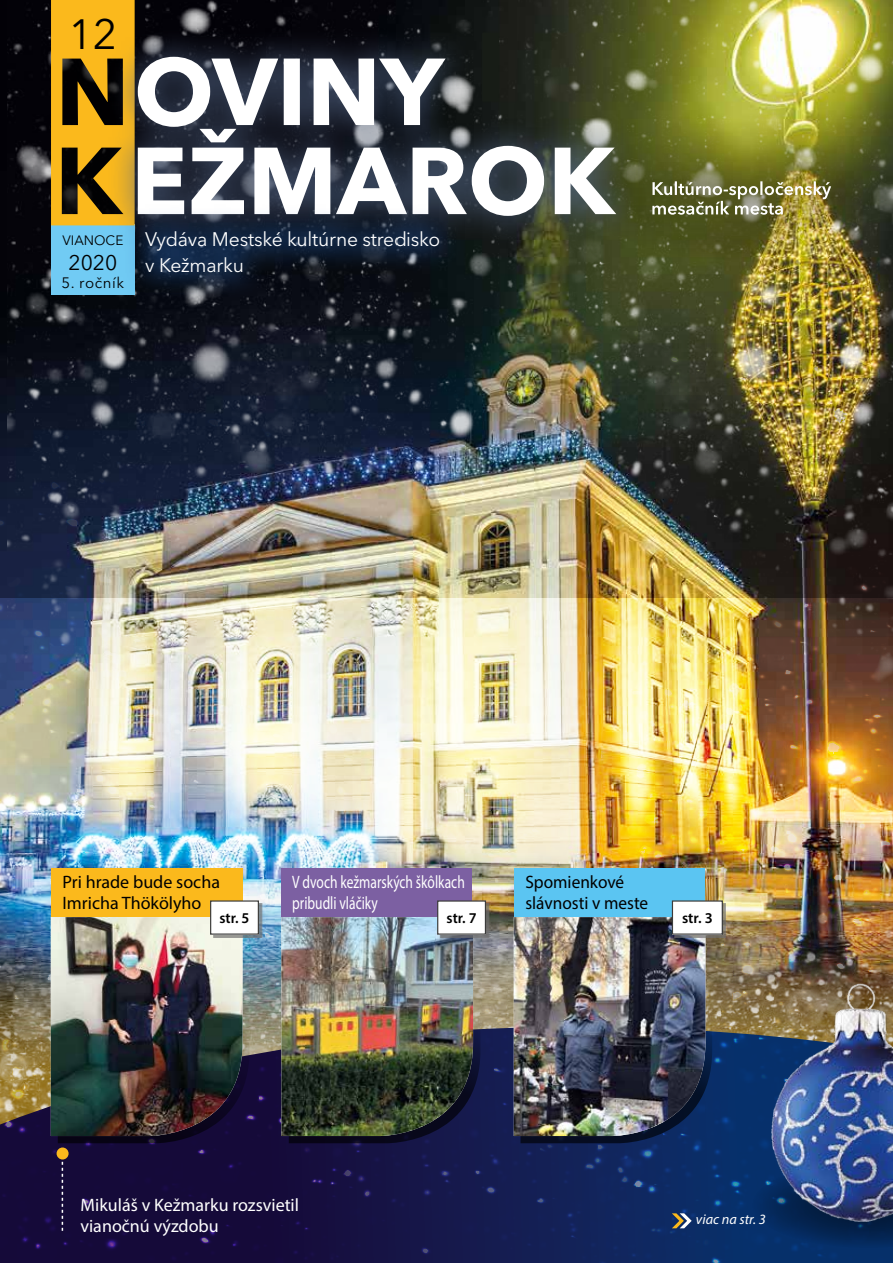
<style>
.page{position:relative;width:893px;height:1263px;background:#fff}
.page>*{position:absolute;margin:0;border:0;box-sizing:border-box;transform-origin:0 0}
.t1{font:42px "Avenir Next LT Pro";color:#000}
.t2{font:21px "Avenir Next LT Pro";color:#000}
.t3{font:19.5px/25.7px "Avenir Next LT Pro";letter-spacing:-.01em;color:#fff}
.t4{font:18px/21.6px "Myriad Pro";color:#fff}
.t5{font:18px/21.6px "Myriad Pro";color:#fff;scale:.75 1}
.t6{font:18px/21.6px "Myriad Pro";color:#000}
.t7{font:18px/21.6px "Myriad Pro";color:#000;scale:.96 1}
.t8{font:600 15px "Myriad Pro";color:#000}
.t9{font:15px "Avenir Next LT Pro";letter-spacing:.04em;color:#000}
.t10{font:italic 14.25px "Myriad Pro";color:#fff}
.t11{font:13.5px "Avenir Next LT Pro";color:#000}
</style>
<div class="page">
<img style="left:7px;top:0;width:390px;height:355px">
<img style="left:616px;top:0;width:277px;height:181px">
<svg style="left:571px;top:101px;width:312px;height:159px"></svg>
<div style="left:51px;top:224px;width:84px;height:71px;background:#71cbf4"></div>
<div style="left:106px;top:26px;width:539px;height:220px;background:#526585;opacity:.76"></div>
<svg style="left:51px;top:0;width:565px;height:225px"></svg>
<div style="left:119px;top:205px;width:347px;height:95px;background:#295faa;opacity:.58"></div>
<img style="left:0;top:355px;width:397px;height:149px">
<img style="left:379px;top:504px;width:339px;height:759px">
<img style="left:397px;top:181px;width:496px;height:910px">
<img style="left:0;top:455px;width:379px;height:808px">
<div style="left:281px;top:868px;width:191px;height:49px;background:#7c60a2"></div>
<svg style="left:281px;top:938px;width:199px;height:205px"></svg>
<img style="left:281px;top:917px;width:192px;height:219px">
<svg style="left:514px;top:938px;width:198px;height:205px"></svg>
<img style="left:514px;top:917px;width:191px;height:219px">
<div style="left:514px;top:868px;width:191px;height:49px;background:#5bc5f2"></div>
<div style="left:51px;top:868px;width:191px;height:49px;background:#fbb91c"></div>
<svg style="left:51px;top:938px;width:198px;height:205px"></svg>
<img style="left:51px;top:917px;width:191px;height:219px">
<div style="left:213px;top:903px;width:49px;height:35px;background:#706f6f;opacity:.7"></div>
<div style="left:211px;top:901px;width:47px;height:33px;background:#fff"></div>
<div style="left:210px;top:900px;width:49px;height:35px;border:1px solid #3c3c3b"></div>
<div style="left:440px;top:903px;width:49px;height:35px;background:#706f6f;opacity:.7"></div>
<div style="left:438px;top:901px;width:47px;height:33px;background:#fff"></div>
<div style="left:437px;top:900px;width:49px;height:35px;border:1px solid #3c3c3b"></div>
<div style="left:675px;top:903px;width:51px;height:35px;background:#706f6f;opacity:.7"></div>
<div style="left:672px;top:901px;width:50px;height:33px;background:#fff"></div>
<div style="left:672px;top:900px;width:51px;height:35px;border:1px solid #3c3c3b"></div>
<svg style="left:62px;top:1159px;width:1px;height:72px"></svg>
<div style="left:57px;top:1147px;width:12px;height:12px;background:#fbb91c;border-radius:50%"></div>
<svg style="left:672px;top:1213px;width:20px;height:15px"></svg>
<img style="left:732px;top:928px;width:161px;height:334px">
<h1 class="t1" style="left:69px;top:9px;width:50px">12</h1>
<p class="t11" style="left:62px;top:232px;width:62px">VIANOCE</p>
<p class="t2" style="left:69px;top:250px;width:50px">2020</p>
<p class="t9" style="left:62px;top:274px;width:64px">5. ročník</p>
<p class="t3" style="left:145px;top:226px;width:297px">Vydáva Mestské kultúrne stredisko v Kežmarku</p>
<p class="t6" style="left:62px;top:871px;width:159px">Pri hrade bude socha<br>Imricha Thökölyho</p>
<p class="t5" style="left:292px;top:871px;width:232px">V dvoch kežmarských škôlkach pribudli vláčiky</p>
<p class="t7" style="left:525px;top:871px;width:130px">Spomienkové slávnosti v meste</p>
<p class="t8" style="left:219px;top:908px;width:32px">str. 5</p>
<p class="t8" style="left:447px;top:908px;width:32px">str. 7</p>
<p class="t8" style="left:682px;top:908px;width:32px">str. 3</p>
<p class="t4" style="left:80px;top:1194px;width:220px">Mikuláš v Kežmarku rozsvietil vianočnú výzdobu</p>
<p class="t10" style="left:696px;top:1211px;width:71px">viac na str. 3</p>
</div>
